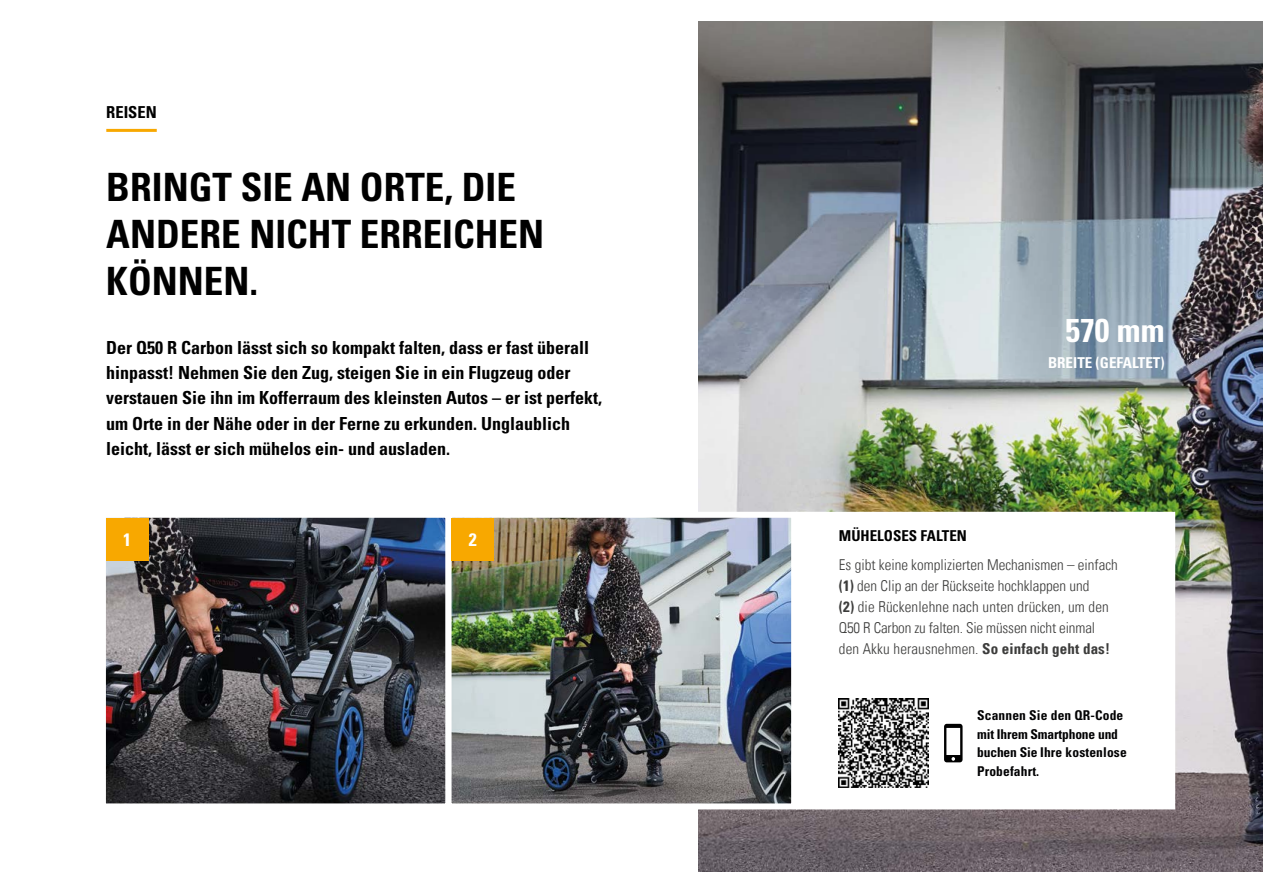
<style>
.page{position:relative;width:1263px;height:893px;background:#fff}
.page>*{position:absolute;margin:0;border:0;box-sizing:border-box;transform-origin:0 0}
.t1{font:700 condensed 39px/46.8px "Univers LT Std";color:#000}
.t2{font:700 condensed 33px "Univers LT Std";color:#fff}
.t3{font:700 condensed 18px/25.2px "Univers LT Std";color:#000}
.t4{font:700 condensed 18px "Univers LT Std";color:#fff}
.t5{font:700 condensed 16.5px "Univers LT Std";color:#000}
.t6{font:15px/21px "Univers Com 47 Light Cond";color:#3c3c3b}
.t7{font:700 condensed 15px "Univers LT Std";color:#fff}
.t8{font:700 condensed 15px "Univers LT Std";color:#000}
.t9{font:700 condensed 13.5px/18.9px "Univers LT Std";letter-spacing:.01em;color:#020203}
.s1{font-family:"Univers Com 67 Bold Cond"}
</style>
<div class="page">
<img style="left:698px;top:21px;width:565px;height:851px">
<div style="left:796px;top:512px;width:379px;height:297px;background:#fff"></div>
<img style="left:107px;top:519px;width:337px;height:283px">
<div style="left:100px;top:512px;width:351px;height:297px;border:6px solid #fff"></div>
<img style="left:453px;top:519px;width:337px;height:283px">
<div style="left:446px;top:512px;width:351px;height:297px;border:6px solid #fff"></div>
<div style="left:106px;top:518px;width:42px;height:42px;background:#f8a800"></div>
<div style="left:452px;top:518px;width:42px;height:42px;background:#f8a800"></div>
<img style="left:839px;top:698px;width:89px;height:90px">
<hr style="left:106px;top:129px;width:51px;height:3px;background:#f8a800">
<svg style="left:944px;top:724px;width:18px;height:38px"></svg>
<p class="t5" style="left:106px;top:102px;width:52px">REISEN</p>
<h1 class="t1" style="left:106px;top:164px;width:439px">BRINGT SIE AN ORTE, DIE<br>ANDERE NICHT ERREICHEN<br>KÖNNEN.</h1>
<p class="t3" style="left:106px;top:335px;width:497px">Der Q50 R Carbon lässt sich so kompakt falten, dass er fast überall hinpasst! Nehmen Sie den Zug, steigen Sie in ein Flugzeug oder verstauen Sie ihn im Kofferraum des kleinsten Autos – er ist perfekt, um Orte in der Nähe oder in der Ferne zu erkunden. Unglaublich leicht, lässt er sich mühelos ein- und ausladen.</p>
<h2 class="t2" style="left:1065px;top:310px;width:100px">570 mm</h2>
<p class="t7" style="left:1048px;top:354px;width:118px">BREITE (GEFALTET)</p>
<p class="t4" style="left:123px;top:528px;width:9px">1</p>
<p class="t4" style="left:469px;top:528px;width:9px">2</p>
<p class="t8" style="left:839px;top:526px;width:130px">MÜHELOSES FALTEN</p>
<p class="t6" style="left:839px;top:554px;width:281px">Es gibt keine komplizierten Mechanismen – einfach <span class="s1">(1)</span> den Clip an der Rückseite hochklappen und<br><span class="s1">(2)</span> die Rückenlehne nach unten drücken, um den Q50 R Carbon zu falten. Sie müssen nicht einmal den Akku herausnehmen. <span class="s1">So einfach geht das!</span></p>
<p class="t9" style="left:977px;top:705px;width:151px">Scannen Sie den QR-Code mit Ihrem Smartphone und buchen Sie Ihre kostenlose<br>Probefahrt.</p>
</div>
